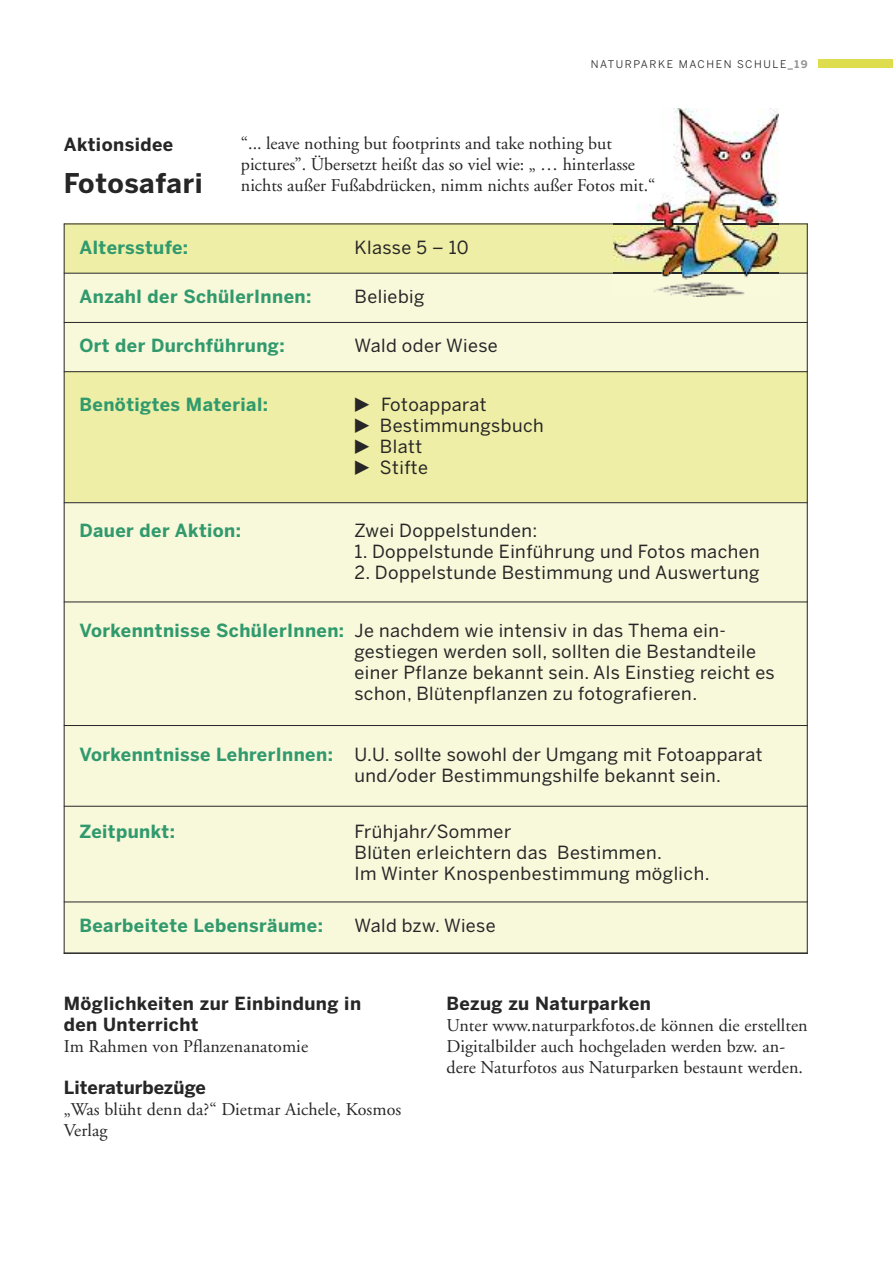
<style>
.page{position:relative;width:893px;height:1263px;background:#fff}
.page>*{position:absolute;margin:0;border:0;box-sizing:border-box;transform-origin:0 0}
.t1{font:700 27px "Benton Sans";letter-spacing:.025em;color:#272627}
.t2{font:18px/21px "Benton Sans";letter-spacing:.025em;color:#272627}
.t3{font:18px/21px "Adobe Garamond";letter-spacing:.005em;color:#272627}
.t4{font:700 18px "Benton Sans";letter-spacing:.025em;color:#309a6d}
.t5{font:700 18px/21px "Benton Sans";letter-spacing:.025em;color:#272627}
.t6{font:700 18px "Benton Sans";letter-spacing:.005em;color:#272627}
.t7{font:10.5px "Benton Sans";letter-spacing:.15em;color:#272627}
.s1{font-weight:700;color:#939393}
.s2{font-family:"Eclectic Web STF"}
.s3{font-weight:700;color:#309a6d}
</style>
<div class="page">
<div style="left:818px;top:60px;width:75px;height:8px;background:#dedd4d"></div>
<div style="left:64px;top:224px;width:744px;height:49px;background:#eeeea6"></div>
<div style="left:64px;top:273px;width:744px;height:49px;background:#f8f8db"></div>
<div style="left:64px;top:322px;width:744px;height:50px;background:#f8f8db"></div>
<div style="left:64px;top:372px;width:744px;height:131px;background:#eeeea6"></div>
<div style="left:64px;top:503px;width:744px;height:99px;background:#f8f8db"></div>
<div style="left:64px;top:602px;width:744px;height:123px;background:#f8f8db"></div>
<div style="left:64px;top:725px;width:744px;height:81px;background:#f8f8db"></div>
<div style="left:64px;top:806px;width:744px;height:96px;background:#f8f8db"></div>
<div style="left:64px;top:902px;width:744px;height:52px;background:#f8f8db"></div>
<hr style="left:64px;top:224px;width:1px;height:730px;background:#272627">
<hr style="left:807px;top:224px;width:1px;height:730px;background:#272627">
<hr style="left:64px;top:224px;width:744px;height:1px;background:#272627">
<hr style="left:64px;top:273px;width:744px;height:1px;background:#272627">
<hr style="left:64px;top:322px;width:744px;height:1px;background:#272627">
<hr style="left:64px;top:371px;width:744px;height:1px;background:#272627">
<hr style="left:64px;top:502px;width:744px;height:1px;background:#272627">
<hr style="left:64px;top:602px;width:744px;height:1px;background:#272627">
<hr style="left:64px;top:725px;width:744px;height:1px;background:#272627">
<hr style="left:64px;top:806px;width:744px;height:1px;background:#272627">
<hr style="left:64px;top:901px;width:744px;height:1px;background:#272627">
<hr style="left:64px;top:952px;width:744px;height:2px;background:#272627">
<img style="left:614px;top:108px;width:164px;height:188px">
<img style="left:614px;top:224px;width:164px;height:1px">
<img style="left:614px;top:273px;width:164px;height:1px">
<p class="t5" style="left:64px;top:134px;width:111px">Aktionsidee</p>
<h1 class="t1" style="left:64px;top:168px;width:140px">Fotosafari</h1>
<p class="t7" style="left:591px;top:58px;width:219px">NATURPARKE MACHEN SCHULE_<span class="s1">19</span></p>
<p class="t3" style="left:241px;top:134px;width:416px">“... leave nothing but footprints and take nothing but pictures”. Übersetzt heißt das so viel wie: „ … hinterlasse nichts außer Fußabdrücken, nimm nichts außer Fotos mit.“</p>
<p class="t4" style="left:80px;top:237px;width:110px">Altersstufe:</p>
<p class="t2" style="left:354px;top:237px;width:116px">Klasse 5 – 10</p>
<p class="t4" style="left:80px;top:286px;width:233px">Anzahl der SchülerInnen:</p>
<p class="t2" style="left:354px;top:286px;width:72px">Beliebig</p>
<p class="t4" style="left:80px;top:335px;width:207px">Ort der Durchführung:</p>
<p class="t2" style="left:354px;top:335px;width:145px">Wald oder Wiese</p>
<p class="t4" style="left:80px;top:394px;width:190px">Benötigtes Material:</p>
<p class="t2" style="left:354px;top:394px;width:191px"><span class="s2">$</span> Fotoapparat<br><span class="s2">$</span> Bestimmungsbuch <span class="s2">$</span> Blatt<br><span class="s2">$</span> Stifte</p>
<p class="t4" style="left:80px;top:520px;width:163px">Dauer der Aktion:</p>
<p class="t2" style="left:354px;top:520px;width:184px">Zwei Doppelstunden:</p>
<p class="t2" style="left:354px;top:541px;width:407px">1. Doppelstunde Einführung und Fotos machen</p>
<p class="t2" style="left:354px;top:562px;width:407px">2. Doppelstunde Bestimmung und Auswertung</p>
<p class="t2" style="left:354px;top:621px;width:422px;text-indent:-275px"><span class="s3">Vorkenntnisse SchülerInnen:</span> Je nachdem wie intensiv in das Thema ein&shy;gestiegen werden soll, sollten die Bestandteile einer Pflanze bekannt sein. Als Einstieg reicht es schon, Blütenpflanzen zu fotografieren.</p>
<p class="t2" style="left:354px;top:744px;width:410px;text-indent:-275px"><span class="s3">Vorkenntnisse LehrerInnen:</span> U.U. sollte sowohl der Umgang mit Fotoapparat und/oder Bestimmungshilfe bekannt sein.</p>
<p class="t4" style="left:80px;top:821px;width:97px">Zeitpunkt:</p>
<p class="t2" style="left:354px;top:821px;width:357px">Frühjahr/Sommer<br>Blüten erleichtern das Bestimmen.<br>Im Winter Knospenbestimmung möglich.</p>
<p class="t4" style="left:80px;top:915px;width:245px">Bearbeitete Lebensräume:</p>
<p class="t2" style="left:354px;top:915px;width:143px">Wald bzw. Wiese</p>
<p class="t5" style="left:64px;top:993px;width:299px">Möglichkeiten zur Einbindung in den Unterricht</p>
<p class="t3" style="left:64px;top:1037px;width:246px">Im Rahmen von Pflanzenanatomie</p>
<p class="t6" style="left:64px;top:1077px;width:144px">Literaturbezüge</p>
<p class="t3" style="left:64px;top:1100px;width:339px">„Was blüht denn da?“ Dietmar Aichele, Kosmos<br>Verlag</p>
<p class="t5" style="left:446px;top:993px;width:206px">Bezug zu Naturparken</p>
<p class="t3" style="left:446px;top:1016px;width:363px">Unter www.naturparkfotos.de können die erstellten<br>Digitalbilder auch hochgeladen werden bzw. an&shy;dere Naturfotos aus Naturparken bestaunt werden.</p>
</div>
